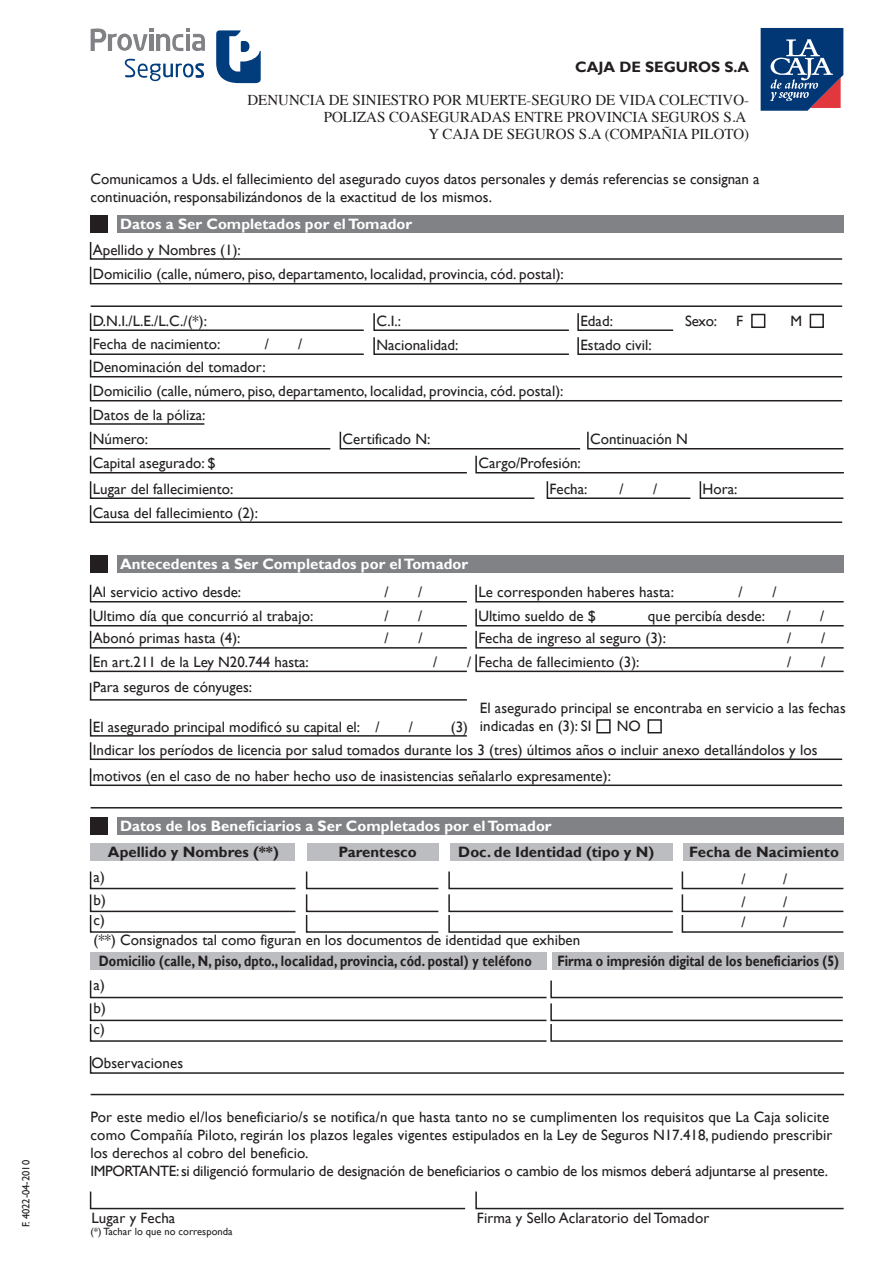
<style>
.page{position:relative;width:893px;height:1263px;background:#fff}
.page>*{position:absolute;margin:0;border:0;box-sizing:border-box;transform-origin:0 0}
.t1{font:15px/18px "Gill Sans";color:#231f20}
.t2{font:15px/17px "Times";color:#231f20;text-align:right}
.t3{font:700 15px "Gill Sans";color:#fff}
.t4{font:700 15px "Gill Sans";color:#231f20;scale:.83 1}
.t5{font:700 15px "Gill Sans";color:#231f20}
.t6{font:15px "Gill Sans";color:#231f20}
.t7{font:10.5px "Gill Sans";letter-spacing:.005em;color:#231f20}
.t8{font:10.5px "Gill Sans";color:#231f20}
</style>
<div class="page">
<div style="left:91px;top:215px;width:17px;height:17px;background:#231f20"></div>
<div style="left:117px;top:215px;width:727px;height:17px;background:#808285"></div>
<div style="left:91px;top:555px;width:17px;height:17px;background:#231f20"></div>
<div style="left:117px;top:555px;width:727px;height:17px;background:#808285"></div>
<div style="left:91px;top:818px;width:17px;height:17px;background:#231f20"></div>
<div style="left:91px;top:843px;width:204px;height:17px;background:#bcbdc0"></div>
<div style="left:307px;top:843px;width:131px;height:17px;background:#bcbdc0"></div>
<div style="left:450px;top:843px;width:222px;height:17px;background:#bcbdc0"></div>
<div style="left:683px;top:843px;width:160px;height:17px;background:#bcbdc0"></div>
<div style="left:117px;top:818px;width:727px;height:17px;background:#808285"></div>
<svg style="left:89px;top:242px;width:754px;height:43px"></svg>
<svg style="left:89px;top:768px;width:754px;height:18px"></svg>
<svg style="left:89px;top:584px;width:378px;height:89px"></svg>
<svg style="left:89px;top:871px;width:207px;height:62px"></svg>
<div style="left:91px;top:952px;width:456px;height:17px;background:#bcbdc0"></div>
<div style="left:552px;top:952px;width:291px;height:17px;background:#bcbdc0"></div>
<svg style="left:89px;top:980px;width:754px;height:62px"></svg>
<svg style="left:89px;top:1191px;width:377px;height:19px"></svg>
<svg style="left:89px;top:1056px;width:755px;height:18px"></svg>
<svg style="left:475px;top:1191px;width:369px;height:19px"></svg>
<svg style="left:305px;top:871px;width:134px;height:62px"></svg>
<svg style="left:448px;top:871px;width:225px;height:62px"></svg>
<svg style="left:681px;top:871px;width:163px;height:62px"></svg>
<svg style="left:89px;top:682px;width:378px;height:19px"></svg>
<svg style="left:89px;top:718px;width:754px;height:42px"></svg>
<svg style="left:475px;top:584px;width:369px;height:89px"></svg>
<svg style="left:89px;top:481px;width:755px;height:42px"></svg>
<svg style="left:89px;top:313px;width:755px;height:161px"></svg>
<hr style="left:91px;top:305px;width:751px;height:2px;background:#231f20">
<div style="left:751px;top:314px;width:14px;height:14px;border:2px solid #231f20"></div>
<div style="left:596px;top:719px;width:15px;height:14px;border:2px solid #231f20"></div>
<div style="left:648px;top:719px;width:14px;height:14px;border:2px solid #231f20"></div>
<div style="left:810px;top:314px;width:14px;height:14px;border:2px solid #231f20"></div>
<hr style="left:91px;top:807px;width:751px;height:1px;background:#231f20">
<hr style="left:91px;top:1094px;width:753px;height:1px;background:#231f20">
<svg style="left:761px;top:28px;width:82px;height:83px;background:#375586"></svg>
<svg style="left:216px;top:30px;width:45px;height:53px"></svg>
<svg style="left:91px;top:28px;width:114px;height:54px"></svg>
<p class="t8" style="left:20px;top:1227px;width:68px;rotate:-90deg">F. 4022-04-2010</p>
<p class="t5" style="left:575px;top:57px;width:176px">CAJA DE SEGUROS S.A</p>
<p class="t2" style="left:247px;top:91px;width:503px">DENUNCIA DE SINIESTRO POR MUERTE-SEGURO DE VIDA COLECTIVO-<br>POLIZAS COASEGURADAS ENTRE PROVINCIA SEGUROS S.A<br>Y CAJA DE SEGUROS S.A (COMPAÑIA PILOTO)</p>
<p class="t1" style="left:90px;top:170px;width:671px">Comunicamos a Uds. el fallecimiento del asegurado cuyos datos personales y demás referencias se consignan a continuación, responsabilizándonos de la exactitud de los mismos.</p>
<p class="t3" style="left:120px;top:215px;width:294px">Datos a Ser Completados por el Tomador</p>
<p class="t1" style="left:93px;top:237px;width:473px;line-height:24.8px">Apellido y Nombres (1):<br>Domicilio (calle, número, piso, departamento, localidad, provincia, cód. postal):</p>
<p class="t1" style="left:93px;top:312px;width:116px">D.N.I./L.E./L.C./(*):</p>
<p class="t1" style="left:376px;top:312px;width:26px">C.I.:</p>
<p class="t1" style="left:580px;top:312px;width:34px">Edad:</p>
<p class="t1" style="left:685px;top:312px;width:33px">Sexo:</p>
<p class="t1" style="left:736px;top:312px;width:9px">F</p>
<p class="t1" style="left:790px;top:312px;width:13px">M</p>
<p class="t1" style="left:93px;top:335px;width:129px">Fecha de nacimiento:</p>
<p class="t1" style="left:265px;top:335px;width:6px">/</p>
<p class="t1" style="left:298px;top:335px;width:6px">/</p>
<p class="t1" style="left:376px;top:336px;width:84px">Nacionalidad:</p>
<p class="t1" style="left:580px;top:336px;width:73px">Estado civil:</p>
<p class="t1" style="left:93px;top:356px;width:472px;line-height:24px">Denominación del tomador:<br>Domicilio (calle, número, piso, departamento, localidad, provincia, cód. postal):</p>
<p class="t1" style="left:93px;top:403px;width:124px;line-height:24.3px">Datos de la póliza:<br>Número:<br>Capital asegurado: $</p>
<p class="t1" style="left:343px;top:431px;width:89px">Certificado N:</p>
<p class="t1" style="left:590px;top:431px;width:99px">Continuación N</p>
<p class="t1" style="left:478px;top:455px;width:104px">Cargo/Profesión:</p>
<p class="t1" style="left:93px;top:480px;width:142px">Lugar del fallecimiento:</p>
<p class="t1" style="left:550px;top:480px;width:39px">Fecha:</p>
<p class="t1" style="left:620px;top:480px;width:6px">/</p>
<p class="t1" style="left:653px;top:480px;width:6px">/</p>
<p class="t1" style="left:703px;top:480px;width:36px">Hora:</p>
<p class="t1" style="left:93px;top:504px;width:167px">Causa del fallecimiento (2):</p>
<p class="t3" style="left:120px;top:555px;width:349px">Antecedentes a Ser Completados por el Tomador</p>
<p class="t1" style="left:93px;top:584px;width:150px">Al servicio activo desde:</p>
<p class="t1" style="left:384px;top:584px;width:6px">/</p>
<p class="t1" style="left:418px;top:584px;width:6px">/</p>
<p class="t1" style="left:478px;top:584px;width:197px">Le corresponden haberes hasta:</p>
<p class="t1" style="left:738px;top:584px;width:6px">/</p>
<p class="t1" style="left:772px;top:584px;width:6px">/</p>
<p class="t1" style="left:93px;top:608px;width:222px">Ultimo día que concurrió al trabajo:</p>
<p class="t1" style="left:384px;top:608px;width:6px">/</p>
<p class="t1" style="left:418px;top:608px;width:6px">/</p>
<p class="t1" style="left:478px;top:608px;width:119px">Ultimo sueldo de $</p>
<p class="t1" style="left:648px;top:608px;width:119px">que percibía desde:</p>
<p class="t1" style="left:787px;top:608px;width:6px">/</p>
<p class="t1" style="left:820px;top:608px;width:6px">/</p>
<p class="t1" style="left:93px;top:630px;width:149px">Abonó primas hasta (4):</p>
<p class="t1" style="left:384px;top:630px;width:6px">/</p>
<p class="t1" style="left:418px;top:630px;width:6px">/</p>
<p class="t1" style="left:478px;top:630px;width:189px">Fecha de ingreso al seguro (3):</p>
<p class="t1" style="left:787px;top:630px;width:6px">/</p>
<p class="t1" style="left:821px;top:630px;width:6px">/</p>
<p class="t1" style="left:93px;top:653px;width:217px">En art.211 de la Ley N20.744 hasta:</p>
<p class="t1" style="left:433px;top:653px;width:6px">/</p>
<p class="t1" style="left:467px;top:653px;width:6px">/</p>
<p class="t1" style="left:478px;top:653px;width:163px">Fecha de fallecimiento (3):</p>
<p class="t1" style="left:787px;top:653px;width:6px">/</p>
<p class="t1" style="left:821px;top:653px;width:6px">/</p>
<p class="t1" style="left:93px;top:679px;width:161px">Para seguros de cónyuges:</p>
<p class="t1" style="left:93px;top:718px;width:288px">El asegurado principal modificó su capital el: /</p>
<p class="t1" style="left:409px;top:718px;width:6px">/</p>
<p class="t1" style="left:451px;top:718px;width:19px">(3)</p>
<p class="t1" style="left:480px;top:699px;width:367px">El asegurado principal se encontraba en servicio a las fechas indicadas en (3): SI</p>
<p class="t1" style="left:617px;top:717px;width:26px">NO</p>
<p class="t1" style="left:93px;top:737px;width:726px;line-height:26px">Indicar los períodos de licencia por salud tomados durante los 3 (tres) últimos años o incluir anexo detallándolos y los motivos (en el caso de no haber hecho uso de inasistencias señalarlo expresamente):</p>
<p class="t3" style="left:120px;top:817px;width:433px">Datos de los Beneficiarios a Ser Completados por el Tomador</p>
<p class="t5" style="left:108px;top:843px;width:172px">Apellido y Nombres (**)</p>
<p class="t5" style="left:338px;top:843px;width:80px">Parentesco</p>
<p class="t5" style="left:458px;top:843px;width:198px">Doc. de Identidad (tipo y N)</p>
<p class="t5" style="left:689px;top:843px;width:151px">Fecha de Nacimiento</p>
<p class="t6" style="left:94px;top:868px;width:13px">a)</p>
<p class="t6" style="left:742px;top:870px;width:6px">/</p>
<p class="t6" style="left:783px;top:870px;width:6px">/</p>
<p class="t6" style="left:94px;top:891px;width:14px">b)</p>
<p class="t6" style="left:742px;top:893px;width:6px">/</p>
<p class="t6" style="left:783px;top:893px;width:6px">/</p>
<p class="t6" style="left:94px;top:911px;width:13px">c)</p>
<p class="t1" style="left:94px;top:931px;width:488px">(**) Consignados tal como figuran en los documentos de identidad que exhiben</p>
<p class="t6" style="left:742px;top:913px;width:6px">/</p>
<p class="t6" style="left:783px;top:913px;width:6px">/</p>
<p class="t4" style="left:99px;top:952px;width:523px">Domicilio (calle, N, piso, dpto., localidad, provincia, cód. postal) y teléfono</p>
<p class="t4" style="left:557px;top:952px;width:341px">Firma o impresión digital de los beneficiarios (5)</p>
<p class="t1" style="left:94px;top:974px;width:14px;line-height:22.8px">a) b)</p>
<p class="t1" style="left:94px;top:1020px;width:13px">c)</p>
<p class="t1" style="left:91px;top:1054px;width:93px">Observaciones</p>
<p class="t1" style="left:90px;top:1108px;width:743px">Por este medio el/los beneficiario/s se notifica/n que hasta tanto no se cumplimenten los requisitos que La Caja solicite como Compañía Piloto, regirán los plazos legales vigentes estipulados en la Ley de Seguros N17.418, pudiendo prescribir los derechos al cobro del beneficio.<br>IMPORTANTE: si diligenció formulario de designación de beneficiarios o cambio de los mismos deberá adjuntarse al presente.</p>
<p class="t1" style="left:91px;top:1209px;width:85px">Lugar y Fecha</p>
<p class="t1" style="left:477px;top:1209px;width:234px">Firma y Sello Aclaratorio del Tomador</p>
<p class="t7" style="left:90px;top:1226px;width:144px">(*) Tachar lo que no corresponda</p>
</div>
